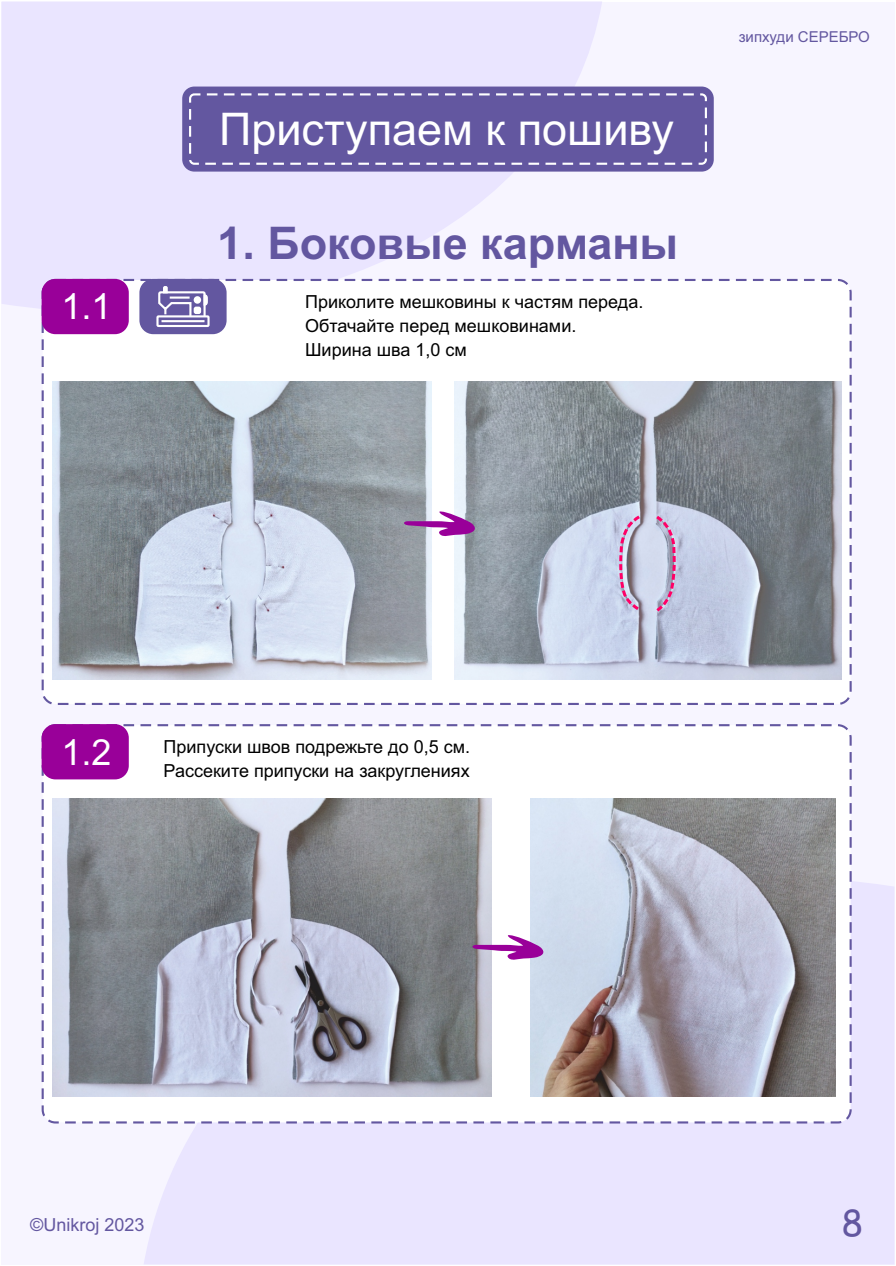
<style>
.page{position:relative;width:896px;height:1266px;background:#fff}
.page>*{position:absolute;margin:0;border:0;box-sizing:border-box;transform-origin:0 0}
.t1{font:45px "Arial";color:#fff}
.t2{font:700 45px "Arial";color:#6357a0}
.t3{font:36px "Arial";color:#fff}
.t4{font:36px "Comic Sans MS";color:#6357a0}
.t5{font:18px/24.2px "Arial";color:#000}
.t6{font:18px "Arial";color:#6357a0}
.t7{font:15px "Arial";color:#6357a0}
</style>
<div class="page">
<div style="left:2px;top:2px;width:892px;height:1262px;background:#f5f2ff"></div>
<svg style="left:2px;top:2px;width:600px;height:346px;fill:#eae5ff"></svg>
<div style="left:144px;top:881px;width:750px;height:383px;background:#eae5ff"></div>
<div style="left:182px;top:87px;width:532px;height:85px;background:#6357a0;border-radius:12px"></div>
<div style="left:189px;top:93px;width:518px;height:72px;border:2px dashed #fff;border-radius:4px"></div>
<div style="left:42px;top:724px;width:810px;height:399px;background:#fff;border:2px dashed #6357a0;border-radius:13px"></div>
<div style="left:42px;top:279px;width:810px;height:426px;background:#fff;border:2px dashed #6357a0;border-radius:13px"></div>
<div style="left:42px;top:724px;width:87px;height:55px;background:#909;border:2px solid #909;border-radius:13px"></div>
<div style="left:42px;top:279px;width:87px;height:55px;background:#909;border:2px solid #909;border-radius:13px"></div>
<img style="left:53px;top:381px;width:379px;height:298px">
<img style="left:53px;top:798px;width:438px;height:298px">
<img style="left:530px;top:798px;width:306px;height:298px">
<img style="left:454px;top:381px;width:387px;height:298px">
<svg style="left:618px;top:512px;width:26px;height:101px;background:#bfaec7"></svg>
<svg style="left:653px;top:513px;width:24px;height:101px;background:#c7b8d4"></svg>
<svg style="left:471px;top:933px;width:76px;height:28px"></svg>
<svg style="left:402px;top:510px;width:76px;height:27px;background:#ae7db6"></svg>
<div style="left:139px;top:279px;width:88px;height:55px;background:#6357a0;border:2px solid #6357a0;border-radius:13px"></div>
<hr style="left:161px;top:320px;width:44px;height:2px;background:#fff">
<div style="left:156px;top:315px;width:54px;height:12px;border:2px solid #fff"></div>
<svg style="left:157px;top:286px;width:52px;height:32px"></svg>
<h2 class="t3" style="left:62px;top:293px;width:52px">1.1</h2>
<h1 class="t1" style="left:219px;top:112px;width:456px">Приступаем к пошиву</h1>
<h1 class="t2" style="left:217px;top:226px;width:462px">1. Боковые карманы</h1>
<p class="t5" style="left:305px;top:291px;width:340px">Приколите мешковины к частям переда.<br>Обтачайте перед мешковинами.<br>Ширина шва 1,0 см</p>
<p class="t7" style="left:739px;top:31px;width:133px">зипхуди СЕРЕБРО</p>
<h2 class="t3" style="left:62px;top:738px;width:52px">1.2</h2>
<p class="t5" style="left:164px;top:736px;width:308px">Припуски швов подрежьте до 0,5 см.<br>Рассеките припуски на закруглениях</p>
<p class="t6" style="left:30px;top:1218px;width:116px">©Unikroj 2023</p>
<h2 class="t4" style="left:841px;top:1207px;width:23px">8</h2>
</div>
